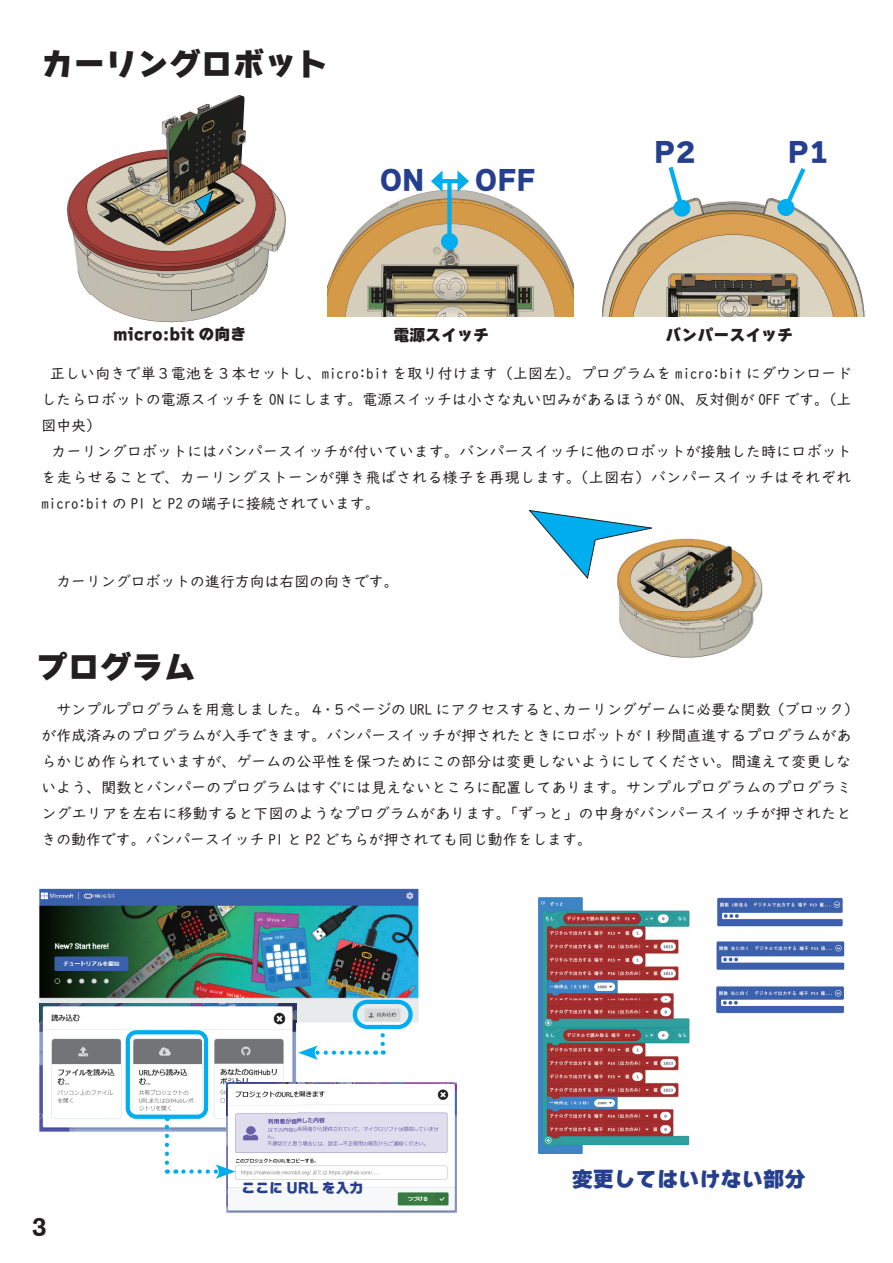
<style>
.page{position:relative;width:893px;height:1263px;background:#fff}
.page>*{position:absolute;margin:0;border:0;box-sizing:border-box;transform-origin:0 0}
.t1{font:31.95px "Wanpaku Ruika 08";color:#231f20}
.t2{font:26.55px "Wanpaku Ruika 08";color:#253f8e}
.t3{font:22.35px "EPSONPGOTHIC W6";color:#231f20}
.t4{font:21.3px "Wanpaku Ruika 08";color:#253f8e}
.t5{font:15.9px "Wanpaku Ruika 08";color:#231f20}
.t6{font:14.85px/26.1px "UD Digi Kyokasho N R";letter-spacing:.01em;color:#231f20;text-align:justify}
.t7{font:13.8px "Wanpaku Ruika 08";color:#253f8e}
</style>
<div class="page">
<img style="left:66px;top:94px;width:220px;height:229px">
<svg style="left:195px;top:191px;width:18px;height:24px"></svg>
<img style="left:328px;top:183px;width:245px;height:133px">
<img style="left:602px;top:197px;width:263px;height:120px">
<svg style="left:665px;top:166px;width:27px;height:52px"></svg>
<svg style="left:780px;top:168px;width:29px;height:45px"></svg>
<div style="left:777px;top:199px;width:17px;height:17px;background:#00aeef;border-radius:50%"></div>
<img style="left:617px;top:538px;width:146px;height:120px">
<svg style="left:529px;top:510px;width:124px;height:70px"></svg>
<div style="left:447px;top:181px;width:5px;height:61px;background:#00aeef"></div>
<div style="left:441px;top:233px;width:17px;height:17px;background:#00aeef;border-radius:50%"></div>
<hr style="left:439px;top:179px;width:22px;height:4px;background:#00aeef">
<svg style="left:431px;top:171px;width:11px;height:21px"></svg>
<svg style="left:457px;top:170px;width:12px;height:22px"></svg>
<img style="left:538px;top:898px;width:307px;height:255px">
<img style="left:39px;top:889px;width:379px;height:133px">
<img style="left:39px;top:1003px;width:257px;height:129px">
<img style="left:226px;top:1082px;width:231px;height:131px">
<img style="left:226px;top:1082px;width:70px;height:50px">
<div style="left:353px;top:1000px;width:60px;height:29px;border:4px solid #00aeef;border-radius:13px"></div>
<svg style="left:381px;top:1025px;width:4px;height:19px"></svg>
<svg style="left:298px;top:1045px;width:69px;height:15px"></svg>
<div style="left:126px;top:1030px;width:82px;height:89px;border:4px solid #00aeef;border-radius:9px"></div>
<svg style="left:165px;top:1117px;width:4px;height:46px"></svg>
<svg style="left:183px;top:1164px;width:52px;height:15px"></svg>
<h1 class="t1" style="left:41px;top:48px;width:289px">カーリングロボット</h1>
<h2 class="t2" style="left:380px;top:167px;width:46px">ON</h2>
<h2 class="t2" style="left:475px;top:167px;width:62px">OFF</h2>
<h2 class="t2" style="left:654px;top:139px;width:43px">P2</h2>
<h2 class="t2" style="left:788px;top:139px;width:43px">P1</h2>
<p class="t5" style="left:113px;top:326px;width:135px">micro:bit の向き</p>
<p class="t5" style="left:393px;top:327px;width:97px">電源スイッチ</p>
<p class="t5" style="left:666px;top:327px;width:129px">バンパースイッチ</p>
<p class="t6" style="left:41px;top:360px;width:812px;text-indent:9px">正しい向きで単３電池を３本セットし、micro:bit を取り付けます（上図左）。プログラムを micro:bit にダウンロードしたらロボットの電源スイッチを ON にします。電源スイッチは小さな丸い凹みがあるほうが ON、反対側が OFF です。（上図中央）</p>
<p class="t6" style="left:41px;top:439px;width:812px;text-indent:10px">カーリングロボットにはバンパースイッチが付いています。バンパースイッチに他のロボットが接触した時にロボットを走らせることで、カーリングストーンが弾き飛ばされる様子を再現します。（上図右）バンパースイッチはそれぞれmicro:bit の P1 と P2 の端子に接続されています。</p>
<p class="t6" style="left:41px;top:569px;width:359px">　カーリングロボットの進行方向は右図の向きです。</p>
<h1 class="t1" style="left:36px;top:650px;width:161px">プログラム</h1>
<p class="t6" style="left:41px;top:696px;width:819px;text-align:left;text-indent:15px">サンプルプログラムを用意しました。４・５ページの URL にアクセスすると、カーリングゲームに必要な関数（ブロック）が作成済みのプログラムが入手できます。バンパースイッチが押されたときにロボットが１秒間直進するプログラムがあらかじめ作られていますが、ゲームの公平性を保つためにこの部分は変更しないようにしてください。間違えて変更しないよう、関数とバンパーのプログラムはすぐには見えないところに配置してあります。サンプルプログラムのプログラミングエリアを左右に移動すると下図のようなプログラムがあります。「ずっと」の中身がバンパースイッチが押されたときの動作です。バンパースイッチ P1 と P2 どちらが押されても同じ動作をします。</p>
<h3 class="t3" style="left:32px;top:1216px;width:17px">3</h3>
<p class="t7" style="left:242px;top:1180px;width:123px">ここに URL を入力</p>
<h3 class="t4" style="left:572px;top:1168px;width:235px">変更してはいけない部分</h3>
</div>
